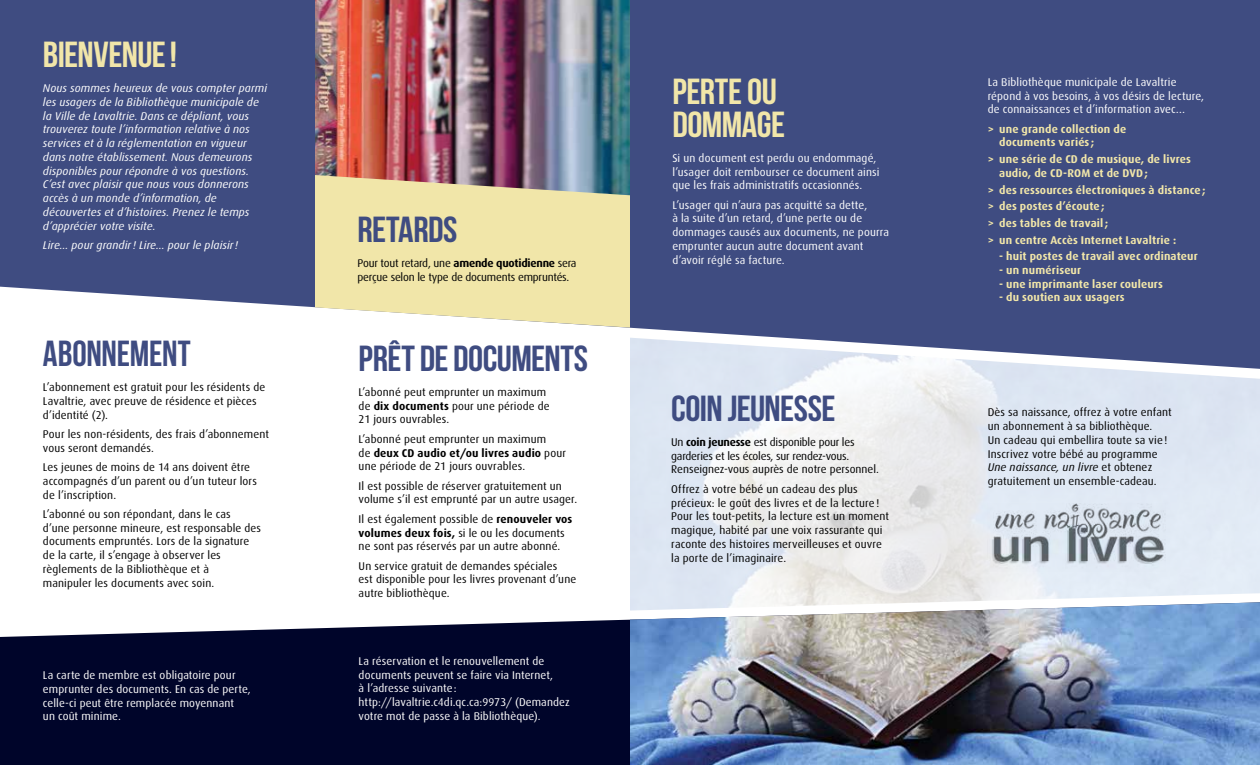
<style>
.page{position:relative;width:1260px;height:765px;background:#fff}
.page>*{position:absolute;margin:0;border:0;box-sizing:border-box;transform-origin:0 0}
.t1{font:700 36.25px "Bebas Neue";letter-spacing:-.015em;color:#3f4c81;scale:1.05 1}
.t2{font:700 36.25px/32.5px "Bebas Neue";letter-spacing:-.015em;color:#f1e6a9;scale:1.05 1}
.t3{font:700 36.25px "Bebas Neue";letter-spacing:-.015em;color:#3f4c81}
.t4{font:11.25px/13.8px "Dax";letter-spacing:.01em;color:#000}
.t5{font:11.25px/13.8px "Dax";letter-spacing:.01em;color:#fff}
.t6{font:italic 11.25px/13.8px "Dax";letter-spacing:.01em;color:#fff}
.t7{font:700 11.25px/16.6px "Dax";letter-spacing:.015em;color:#f1e6a9}
.t8{font:11.25px/13.8px "Dax";letter-spacing:-.02em;color:#000}
.s1{font-weight:700}
.s2{font-style:italic}
</style>
<div class="page">
<svg style="left:630px;top:369px;width:630px;height:10px;fill:#dde6f3"></svg>
<svg style="left:0;top:0;width:1260px;height:369px;background:#596492"></svg>
<svg style="left:315px;top:195px;width:315px;height:133px;background:#f1e7af"></svg>
<svg style="left:630px;top:593px;width:630px;height:9px"></svg>
<div style="left:0;top:619px;width:630px;height:146px;background:#00052a"></div>
<img style="left:988px;top:503px;width:178px;height:68px">
<img style="left:630px;top:602px;width:630px;height:163px">
<img style="left:315px;top:0;width:315px;height:195px">
<h1 class="t2" style="left:43px;top:38px;width:129px">BIENVENUE!</h1>
<p class="t6" style="left:43px;top:82px;width:226px">Nous sommes heureux de vous compter parmi les usagers de la Bibliothèque municipale de la Ville de Lavaltrie. Dans ce dépliant, vous trouverez toute l’information relative à nos services et à la réglementation en vigueur dans notre établissement. Nous demeurons disponibles pour répondre à vos questions.<br>C’est avec plaisir que nous vous donnerons accès à un monde d’information, de découvertes et d’histoires. Prenez le temps d’apprécier votre visite.</p>
<p class="t6" style="left:43px;top:238px;width:197px">Lire… pour grandir! Lire… pour le plaisir!</p>
<h1 class="t3" style="left:43px;top:334px;width:149px">ABONNEMENT</h1>
<p class="t4" style="left:43px;top:380px;width:224px">L’abonnement est gratuit pour les résidents de<br>Lavaltrie, avec preuve de résidence et pièces d’identité (2).</p>
<p class="t4" style="left:43px;top:427px;width:228px">Pour les non-résidents, des frais d’abonnement vous seront demandés.</p>
<p class="t4" style="left:43px;top:460px;width:215px">Les jeunes de moins de 14 ans doivent être accompagnés d’un parent ou d’un tuteur lors de l’inscription.</p>
<p class="t4" style="left:43px;top:507px;width:220px">L’abonné ou son répondant, dans le cas<br>d’une personne mineure, est responsable des documents empruntés. Lors de la signature de la carte, il s’engage à observer les règlements de la Bibliothèque et à<br>manipuler les documents avec soin.</p>
<p class="t5" style="left:43px;top:668px;width:209px">La carte de membre est obligatoire pour emprunter des documents. En cas de perte, celle-ci peut être remplacée moyennant<br>un coût minime.</p>
<h1 class="t1" style="left:358px;top:210px;width:97px">RETARDS</h1>
<p class="t8" style="left:358px;top:257px;width:221px">Pour tout retard, une <span class="s1">amende quotidienne</span> sera perçue selon le type de documents empruntés.</p>
<h1 class="t1" style="left:359px;top:339px;width:220px">PRÊT DE DOCUMENTS</h1>
<p class="t4" style="left:359px;top:385px;width:193px">L’abonné peut emprunter un maximum de <span class="s1">dix documents</span> pour une période de<br>21 jours ouvrables.</p>
<p class="t4" style="left:359px;top:432px;width:209px">L’abonné peut emprunter un maximum<br>de <span class="s1">deux CD audio et/ou livres audio</span> pour une période de 21 jours ouvrables.</p>
<p class="t4" style="left:359px;top:479px;width:219px">Il est possible de réserver gratuitement un volume s’il est emprunté par un autre usager.</p>
<p class="t4" style="left:359px;top:512px;width:215px">Il est également possible de <span class="s1">renouveler vos volumes deux fois,</span> si le ou les documents ne sont pas réservés par un autre abonné.</p>
<p class="t4" style="left:359px;top:559px;width:219px">Un service gratuit de demandes spéciales<br>est disponible pour les livres provenant d’une autre bibliothèque.</p>
<p class="t5" style="left:359px;top:654px;width:213px">La réservation et le renouvellement de documents peuvent se faire via Internet,<br>à l’adresse suivante: http://lavaltrie.c4di.qc.ca:9973/ (Demandez votre mot de passe à la Bibliothèque).</p>
<h1 class="t2" style="left:672px;top:75px;width:109px">PERTE OU<br>DOMMAGE</h1>
<p class="t5" style="left:672px;top:151px;width:209px">Si un document est perdu ou endommagé, l’usager doit rembourser ce document ainsi que les frais administratifs occasionnés.</p>
<p class="t5" style="left:672px;top:198px;width:218px">L’usager qui n’aura pas acquitté sa dette,<br>à la suite d’un retard, d’une perte ou de dommages causés aux documents, ne pourra emprunter aucun autre document avant d’avoir réglé sa facture.</p>
<h1 class="t1" style="left:671px;top:389px;width:158px">COIN JEUNESSE</h1>
<p class="t8" style="left:671px;top:435px;width:208px">Un <span class="s1">coin jeunesse</span> est disponible pour les garderies et les écoles, sur rendez-vous.<br>Renseignez-vous auprès de notre personnel.</p>
<p class="t4" style="left:671px;top:482px;width:219px">Offrez à votre bébé un cadeau des plus précieux: le goût des livres et de la lecture!<br>Pour les tout-petits, la lecture est un moment magique, habité par une voix rassurante qui raconte des histoires merveilleuses et ouvre la porte de l’imaginaire.</p>
<p class="t5" style="left:988px;top:75px;width:218px">La Bibliothèque municipale de Lavaltrie répond à vos besoins, à vos désirs de lecture, de connaissances et d’information avec…</p>
<p class="t7" style="left:999px;top:122px;width:129px;line-height:13.8px;text-indent:-11px">&gt; une grande collection de documents variés;</p>
<p class="t7" style="left:999px;top:152px;width:193px;line-height:13.8px;text-indent:-11px">&gt; une série de CD de musique, de livres audio, de CD-ROM et de DVD ;</p>
<p class="t7" style="left:988px;top:181px;width:219px">&gt; des ressources électroniques à distance; &gt; des postes d’écoute ;<br>&gt; des tables de travail ;<br>&gt; un centre Accès Internet Lavaltrie :</p>
<p class="t7" style="left:999px;top:248px;width:200px">- huit postes de travail avec ordinateur</p>
<p class="t7" style="left:999px;top:262px;width:84px">- un numériseur</p>
<p class="t7" style="left:999px;top:276px;width:165px">- une imprimante laser couleurs</p>
<p class="t7" style="left:999px;top:289px;width:127px">- du soutien aux usagers</p>
<p class="t4" style="left:988px;top:406px;width:186px">Dès sa naissance, offrez à votre enfant un abonnement à sa bibliothèque.<br>Un cadeau qui embellira toute sa vie!<br>Inscrivez votre bébé au programme <span class="s2">Une naissance, un livre</span> et obtenez gratuitement un ensemble-cadeau.</p>
</div>
